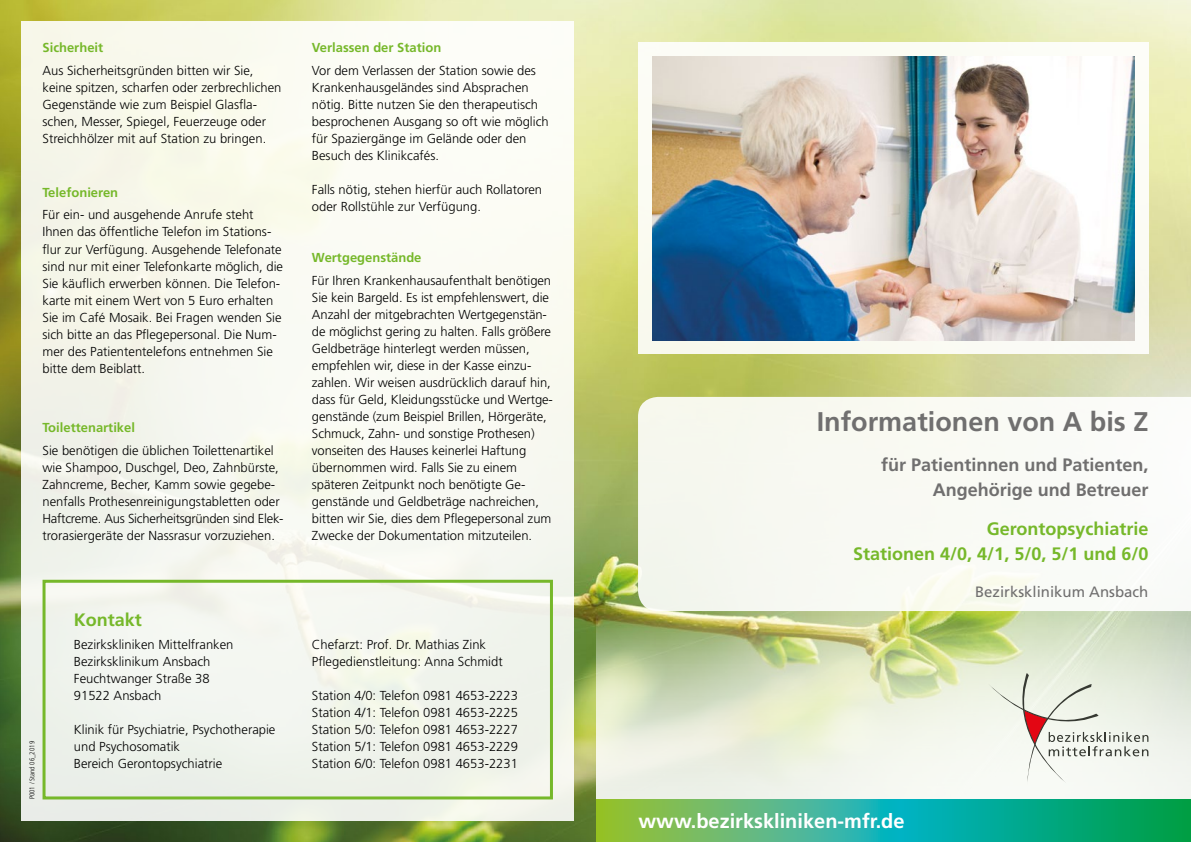
<style>
.page{position:relative;width:1191px;height:842px;background:#fff}
.page>*{position:absolute;margin:0;border:0;box-sizing:border-box;transform-origin:0 0}
.t1{font:700 27px "Frutiger";color:#706f6f}
.t2{font:700 20px "Frutiger";color:#fff}
.t3{font:700 18px/25px "Frutiger";color:#76b82a;text-align:right}
.t4{font:700 18px/25px "Frutiger";color:#706f6f;text-align:right}
.t5{font:15px "Frutiger";color:#706f6f}
.t6{font:300 13px/17px "Frutiger";color:#000}
.t7{font:700 13px "Frutiger";color:#76b82a}
.t8{font:300 condensed 7px "Frutiger";color:#000}
</style>
<div class="page">
<img style="left:0;top:0;width:1191px;height:842px">
<svg style="left:596px;top:615px;width:595px;height:184px;background:#dbe2c3"></svg>
<div style="left:638px;top:43px;width:510px;height:311px;background:#fbfbf4"></div>
<img style="left:652px;top:57px;width:482px;height:283px">
<div style="left:638px;top:397px;width:553px;height:214px;background:#f9faf3"></div>
<div style="left:21px;top:21px;width:553px;height:800px;background:#f7f8ef"></div>
<div style="left:43px;top:580px;width:510px;height:219px;border:3px solid #76b82a"></div>
<svg style="left:988px;top:673px;width:160px;height:112px"></svg>
<svg style="left:596px;top:799px;width:595px;height:43px;background:#2fb07e"></svg>
<p class="t7" style="left:43px;top:40px;width:62px">Sicherheit</p>
<p class="t6" style="left:43px;top:62px;width:240px">Aus Sicherheitsgründen bitten wir Sie, keine spitzen, scharfen oder zerbrechlichen Gegenstände wie zum Beispiel Glasfla&shy;schen, Messer, Spiegel, Feuerzeuge oder Streichhölzer mit auf Station zu bringen.</p>
<p class="t7" style="left:43px;top:185px;width:77px">Telefonieren</p>
<p class="t6" style="left:43px;top:207px;width:242px">Für ein- und ausgehende Anrufe steht Ihnen das öffentliche Telefon im Stations&shy;flur zur Verfügung. Ausgehende Telefonate sind nur mit einer Telefonkarte möglich, die Sie käuflich erwerben können. Die Telefon&shy;karte mit einem Wert von 5 Euro erhalten Sie im Café Mosaik. Bei Fragen wenden Sie sich bitte an das Pflegepersonal. Die Num&shy;mer des Patiententelefons entnehmen Sie bitte dem Beiblatt.</p>
<p class="t7" style="left:43px;top:420px;width:94px">Toilettenartikel</p>
<p class="t6" style="left:43px;top:442px;width:242px">Sie benötigen die üblichen Toilettenartikel wie Shampoo, Duschgel, Deo, Zahnbürste, Zahncreme, Becher, Kamm sowie gegebe&shy;nenfalls Prothesenreinigungstabletten oder Haftcreme. Aus Sicherheitsgründen sind Elek&shy;trorasiergeräte der Nassrasur vorzuziehen.</p>
<p class="t8" style="left:28px;top:799px;width:60px;rotate:-90deg">P001 / Stand 06_2019</p>
<h3 class="t3" style="left:74px;top:608px;width:70px">Kontakt</h3>
<p class="t6" style="left:74px;top:636px;width:161px">Bezirkskliniken Mittelfranken<br>Bezirksklinikum Ansbach<br>Feuchtwanger Straße 38<br>91522 Ansbach</p>
<p class="t6" style="left:74px;top:721px;width:203px">Klinik für Psychiatrie, Psychotherapie und Psychosomatik<br>Bereich Gerontopsychiatrie</p>
<p class="t7" style="left:312px;top:40px;width:131px">Verlassen der Station</p>
<p class="t6" style="left:312px;top:62px;width:238px">Vor dem Verlassen der Station sowie des Krankenhausgeländes sind Absprachen nötig. Bitte nutzen Sie den therapeutisch besprochenen Ausgang so oft wie möglich für Spaziergänge im Gelände oder den Besuch des Klinikcafés.</p>
<p class="t6" style="left:312px;top:181px;width:232px">Falls nötig, stehen hierfür auch Rollatoren oder Rollstühle zur Verfügung.</p>
<p class="t7" style="left:312px;top:250px;width:111px">Wertgegenstände</p>
<p class="t6" style="left:312px;top:272px;width:242px">Für Ihren Krankenhausaufenthalt benötigen Sie kein Bargeld. Es ist empfehlenswert, die Anzahl der mitgebrachten Wertgegenstän&shy;de möglichst gering zu halten. Falls größere Geldbeträge hinterlegt werden müssen, empfehlen wir, diese in der Kasse einzu&shy;zahlen. Wir weisen ausdrücklich darauf hin, dass für Geld, Kleidungsstücke und Wertge&shy;genstände (zum Beispiel Brillen, Hörgeräte, Schmuck, Zahn- und sonstige Prothesen) vonseiten des Hauses keinerlei Haftung übernommen wird. Falls Sie zu einem späteren Zeitpunkt noch benötigte Ge&shy;genstände und Geldbeträge nachreichen, bitten wir Sie, dies dem Pflegepersonal zum Zwecke der Dokumentation mitzuteilen.</p>
<p class="t6" style="left:312px;top:636px;width:192px">Chefarzt: Prof. Dr. Mathias Zink<br>Pflegedienstleitung: Anna Schmidt</p>
<p class="t6" style="left:312px;top:687px;width:207px;text-align:justify">Station 4/0: Telefon 0981 4653-2223<br>Station 4/1: Telefon 0981 4653-2225<br>Station 5/0: Telefon 0981 4653-2227<br>Station 5/1: Telefon 0981 4653-2229<br>Station 6/0: Telefon 0981 4653-2231</p>
<h1 class="t1" style="left:816px;top:406px;width:333px">Informationen von A bis Z</h1>
<h3 class="t4" style="left:881px;top:452px;width:269px">für Patientinnen und Patienten,<br>Angehörige und Betreuer</h3>
<h3 class="t3" style="left:853px;top:516px;width:297px">Gerontopsychiatrie<br>Stationen 4/0, 4/1, 5/0, 5/1 und 6/0</h3>
<p class="t5" style="left:975px;top:583px;width:175px">Bezirksklinikum Ansbach</p>
<h2 class="t2" style="left:638px;top:809px;width:268px">www.bezirkskliniken-mfr.de</h2>
</div>
